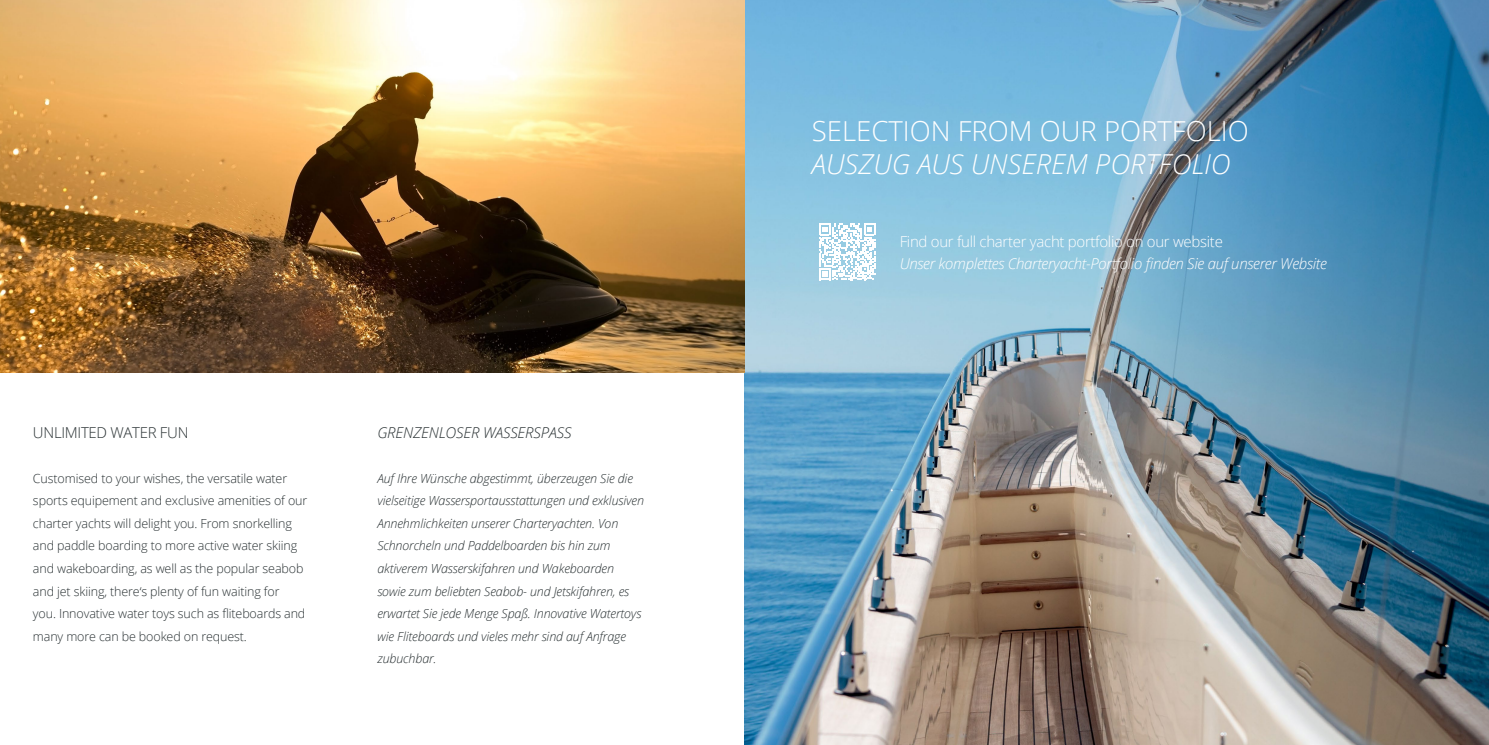
<style>
.page{position:relative;width:1489px;height:745px;background:#fff}
.page>*{position:absolute;margin:0;border:0;box-sizing:border-box;transform-origin:0 0}
.t1{font:300 27.5px "Open Sans";color:#fff}
.t2{font:italic 300 27.5px "Open Sans";color:#fff}
.t3{font:italic 300 15px "Open Sans";letter-spacing:-.02em;color:#fff}
.t4{font:300 15px "Open Sans";letter-spacing:-.02em;color:#fff}
.t5{font:italic 300 15px "Open Sans";letter-spacing:-.01em;color:#283032}
.t6{font:300 15px "Open Sans";letter-spacing:-.02em;color:#283032}
.t7{font:italic 300 12.5px/22.5px "Open Sans";letter-spacing:-.01em;color:#283032}
.t8{font:300 12.5px/22.5px "Open Sans";letter-spacing:-.01em;color:#283032}
</style>
<div class="page">
<img style="left:744px;top:0;width:745px;height:744px">
<svg style="left:819px;top:223px;width:57px;height:57px"></svg>
<img style="left:0;top:0;width:744px;height:372px">
<p class="t6" style="left:33px;top:422px;width:157px">UNLIMITED WATER FUN</p>
<p class="t8" style="left:33px;top:466px;width:276px">Customised to your wishes, the versatile water sports equipement and exclusive amenities of our charter yachts will delight you. From snorkelling and paddle boarding to more active water skiing and wakeboarding, as well as the popular seabob and jet skiing, there‘s plenty of fun waiting for<br>you. Innovative water toys such as fliteboards and many more can be booked on request.</p>
<p class="t5" style="left:377px;top:422px;width:196px">GRENZENLOSER WASSERSPASS</p>
<p class="t7" style="left:377px;top:466px;width:268px">Auf Ihre Wünsche abgestimmt, überzeugen Sie die vielseitige Wassersportausstattungen und exklusiven Annehmlichkeiten unserer Charteryachten. Von Schnorcheln und Paddelboarden bis hin zum aktiverem Wasserskifahren und Wakeboarden sowie zum beliebten Seabob- und Jetskifahren, es erwartet Sie jede Menge Spaß. Innovative Watertoys wie Fliteboards und vieles mehr sind auf Anfrage zubuchbar.</p>
<h1 class="t1" style="left:812px;top:112px;width:438px">SELECTION FROM OUR PORTFOLIO</h1>
<h1 class="t2" style="left:812px;top:145px;width:420px">AUSZUG AUS UNSEREM PORTFOLIO</h1>
<p class="t4" style="left:900px;top:231px;width:325px">Find our full charter yacht portfolio on our website</p>
<p class="t3" style="left:900px;top:253px;width:429px">Unser komplettes Charteryacht-Portfolio finden Sie auf unserer Website</p>
</div>
